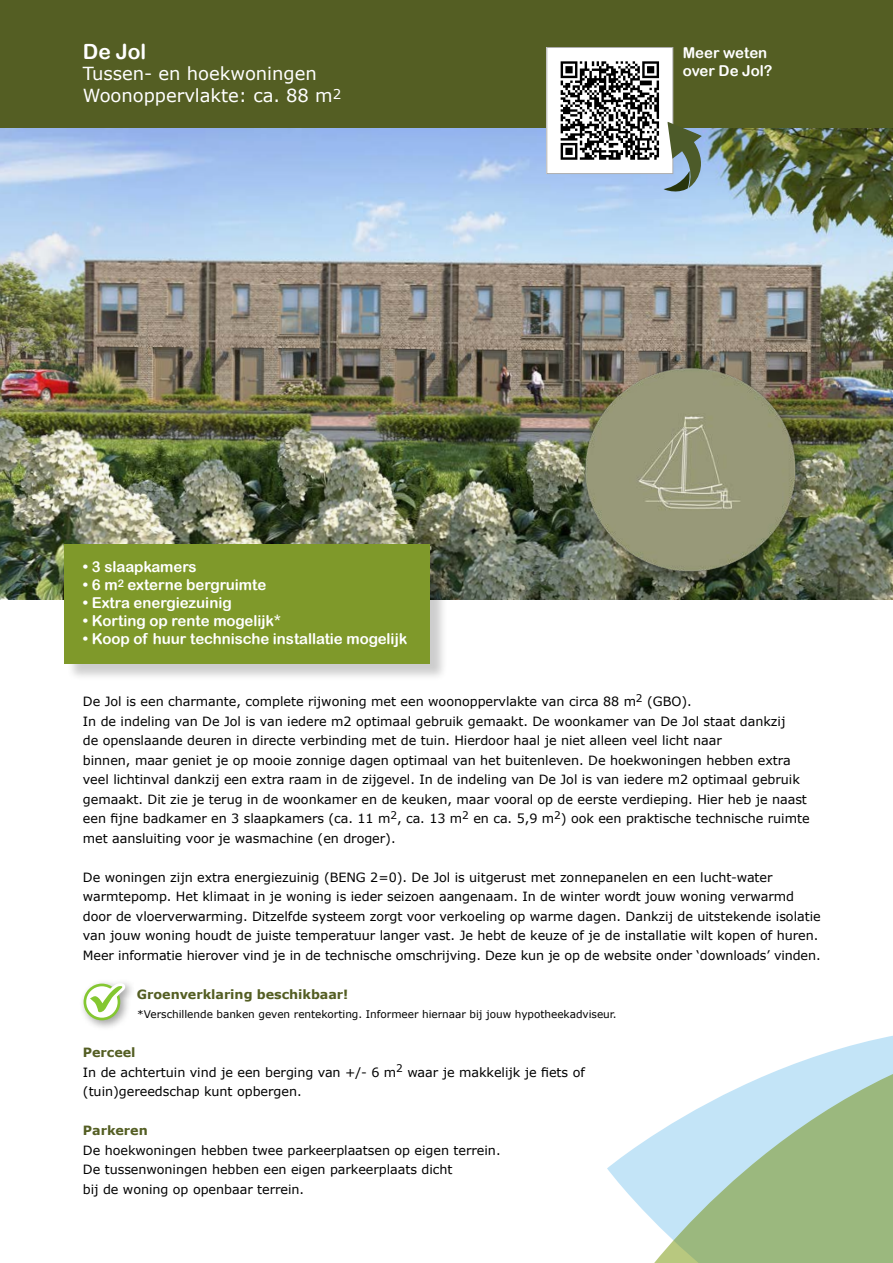
<style>
.page{position:relative;width:893px;height:1263px;background:#fff}
.page>*{position:absolute;margin:0;border:0;box-sizing:border-box;transform-origin:0 0}
.t1{font:21px "Arial Rounded MT Bold";color:#fff}
.t2{font:18px/21.6px "Verdana";letter-spacing:-.005em;color:#fff}
.t3{font:15px/18px "Arial Rounded MT Bold";letter-spacing:-.005em;color:#fff}
.t4{font:12.75px/19.5px "Verdana";letter-spacing:-.005em;color:#000}
.t5{font:700 12.75px "Verdana";letter-spacing:-.005em;color:#545e23}
.t6{font:10.5px "Verdana";letter-spacing:-.005em;color:#000}
.s1{font-weight:700;color:#545e23}
</style>
<div class="page">
<img style="left:0;top:128px;width:893px;height:472px">
<div style="left:0;top:0;width:893px;height:128px;background:#545e23"></div>
<div style="left:66px;top:547px;width:382px;height:135px;background:#000;opacity:.2"></div>
<div style="left:64px;top:544px;width:365px;height:119px;background:#7f992a"></div>
<svg style="left:607px;top:1035px;width:286px;height:228px"></svg>
<div style="left:547px;top:48px;width:126px;height:126px;background:#fff"></div>
<div style="left:546px;top:47px;width:127px;height:127px;border:1px solid #acacac"></div>
<svg style="left:558px;top:60px;width:153px;height:135px"></svg>
<div style="left:587px;top:371px;width:226px;height:217px;background:#000;opacity:.3"></div>
<img style="left:574px;top:358px;width:233px;height:225px">
<div style="left:78px;top:978px;width:58px;height:53px;background:#000;opacity:.37"></div>
<svg style="left:84px;top:983px;width:41px;height:37px"></svg>
<h1 class="t1" style="left:83px;top:39px;width:65px">De Jol</h1>
<h2 class="t2" style="left:83px;top:63px;width:260px">Tussen- en hoekwoningen<br>Woonoppervlakte: ca. 88 m<sup>2</sup></h2>
<p class="t3" style="left:83px;top:558px;width:115px">• 3 slaapkamers</p>
<p class="t3" style="left:83px;top:576px;width:185px">• 6 m<sup>2</sup> externe bergruimte</p>
<p class="t3" style="left:83px;top:594px;width:150px">• Extra energiezuinig</p>
<p class="t3" style="left:83px;top:612px;width:199px">• Korting op rente mogelijk*</p>
<p class="t3" style="left:83px;top:630px;width:326px">• Koop of huur technische installatie mogelijk</p>
<p class="t3" style="left:683px;top:43px;width:91px">Meer weten over De Jol?</p>
<p class="t4" style="left:83px;top:692px;width:728px">De Jol is een charmante, complete rijwoning met een woonoppervlakte van circa 88 m<sup>2</sup> (GBO).<br>In de indeling van De Jol is van iedere m2 optimaal gebruik gemaakt. De woonkamer van De Jol staat dankzij<br>de openslaande deuren in directe verbinding met de tuin. Hierdoor haal je niet alleen veel licht naar<br>binnen, maar geniet je op mooie zonnige dagen optimaal van het buitenleven. De hoekwoningen hebben extra veel lichtinval dankzij een extra raam in de zijgevel. In de indeling van De Jol is van iedere m2 optimaal gebruik gemaakt. Dit zie je terug in de woonkamer en de keuken, maar vooral op de eerste verdieping. Hier heb je naast een fijne badkamer en 3 slaapkamers (ca. 11 m<sup>2</sup>, ca. 13 m<sup>2</sup> en ca. 5,9 m<sup>2</sup>) ook een praktische technische ruimte met aansluiting voor je wasmachine (en droger).</p>
<p class="t4" style="left:83px;top:867px;width:739px">De woningen zijn extra energiezuinig (BENG 2=0). De Jol is uitgerust met zonnepanelen en een lucht-water warmtepomp. Het klimaat in je woning is ieder seizoen aangenaam. In de winter wordt jouw woning verwarmd door de vloerverwarming. Ditzelfde systeem zorgt voor verkoeling op warme dagen. Dankzij de uitstekende isolatie van jouw woning houdt de juiste temperatuur langer vast. Je hebt de keuze of je de installatie wilt kopen of huren.<br>Meer informatie hierover vind je in de technische omschrijving. Deze kun je op de website onder ‘downloads’ vinden.</p>
<p class="t5" style="left:137px;top:986px;width:213px">Groenverklaring beschikbaar!</p>
<p class="t6" style="left:137px;top:1008px;width:481px">*Verschillende banken geven rentekorting. Informeer hiernaar bij jouw hypotheekadviseur.</p>
<p class="t4" style="left:83px;top:1043px;width:503px"><span class="s1">Perceel<br></span>In de achtertuin vind je een berging van +/- 6 m<sup>2</sup> waar je makkelijk je fiets of (tuin)gereedschap kunt opbergen.</p>
<p class="t5" style="left:83px;top:1122px;width:66px">Parkeren</p>
<p class="t4" style="left:83px;top:1140px;width:419px">De hoekwoningen hebben twee parkeerplaatsen op eigen terrein.<br>De tussenwoningen hebben een eigen parkeerplaats dicht<br>bij de woning op openbaar terrein.</p>
</div>
